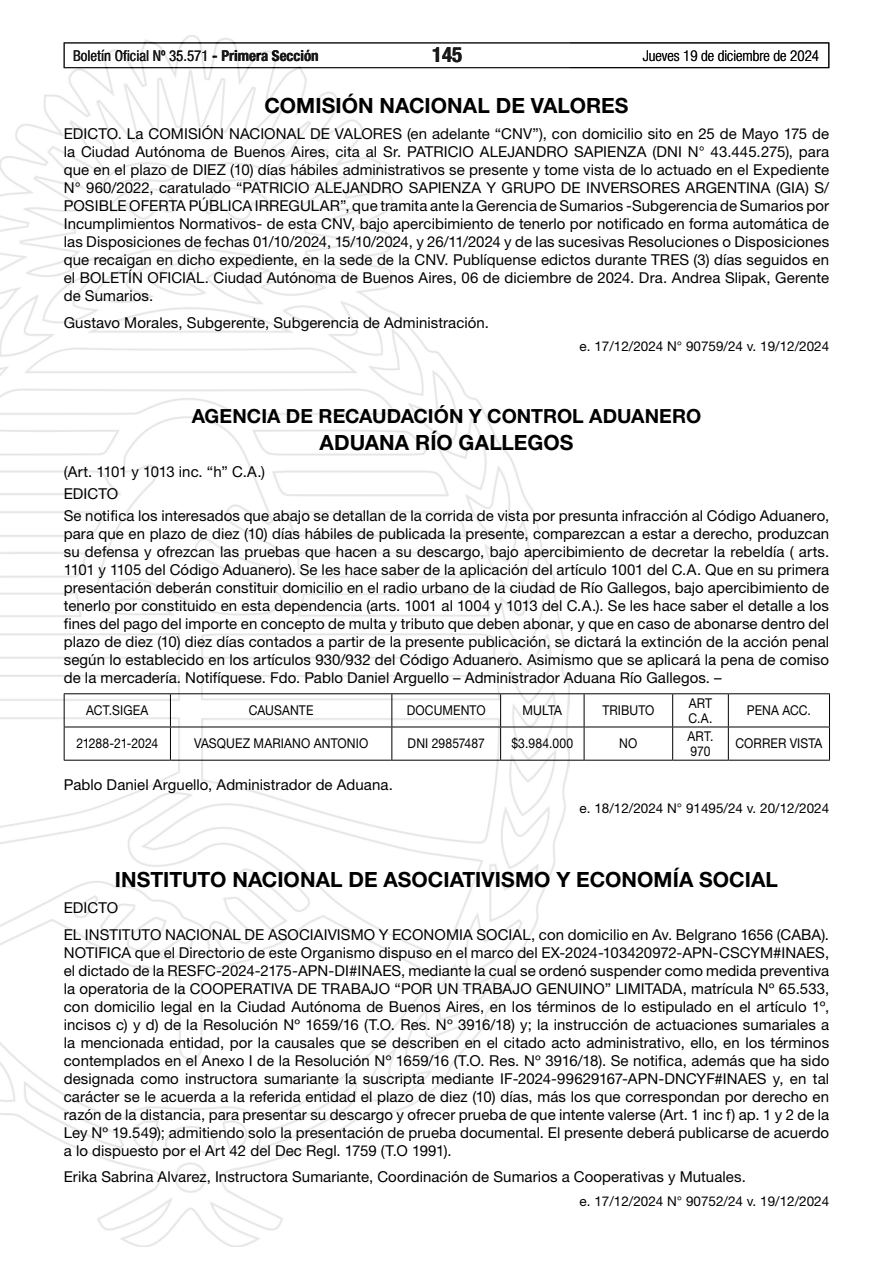
<style>
.page{position:relative;width:893px;height:1263px;background:#fff}
.page>*{position:absolute;margin:0;border:0;box-sizing:border-box;transform-origin:0 0}
.t1{font:700 21px "Helvetica Neue LT Std";color:#000}
.t2{font:700 condensed 21px "Helvetica Neue LT Std";color:#000}
.t3{font:700 19.5px "Helvetica Neue LT Std";color:#000}
.t4{font:15px/18px "Helvetica Neue LT Std";letter-spacing:.005em;color:#000;text-align:justify}
.t5{font:condensed 15px "Helvetica Neue LT Std";color:#000}
.t6{font:300 condensed 15px "Helvetica Neue LT Std";color:#000}
.t7{font:13.5px/15px "Helvetica Neue LT Std";color:#000;scale:.9 1}
.t8{font:13.5px "Helvetica Neue LT Std";color:#000}
.t9{font:13.5px "Helvetica Neue LT Std";letter-spacing:-.02em;color:#000;scale:.9 1}
.s1{font-weight:700}
</style>
<div class="page">
<div style="left:64px;top:43px;width:765px;height:25px;border:1px solid #000"></div>
<img style="left:0;top:35px;width:569px;height:1211px">
<hr style="left:64px;top:693px;width:106px;height:1px;background:#000">
<hr style="left:170px;top:693px;width:222px;height:1px;background:#000">
<hr style="left:392px;top:693px;width:109px;height:1px;background:#000">
<hr style="left:501px;top:693px;width:83px;height:1px;background:#000">
<hr style="left:584px;top:693px;width:89px;height:1px;background:#000">
<hr style="left:673px;top:693px;width:55px;height:1px;background:#000">
<hr style="left:728px;top:693px;width:102px;height:1px;background:#000">
<hr style="left:64px;top:727px;width:106px;height:1px;background:#000">
<hr style="left:170px;top:727px;width:222px;height:1px;background:#000">
<hr style="left:392px;top:727px;width:109px;height:1px;background:#000">
<hr style="left:501px;top:727px;width:83px;height:1px;background:#000">
<hr style="left:584px;top:727px;width:89px;height:1px;background:#000">
<hr style="left:673px;top:727px;width:55px;height:1px;background:#000">
<hr style="left:728px;top:727px;width:102px;height:1px;background:#000">
<hr style="left:64px;top:760px;width:106px;height:1px;background:#000">
<hr style="left:170px;top:760px;width:222px;height:1px;background:#000">
<hr style="left:392px;top:760px;width:109px;height:1px;background:#000">
<hr style="left:501px;top:760px;width:83px;height:1px;background:#000">
<hr style="left:584px;top:760px;width:89px;height:1px;background:#000">
<hr style="left:673px;top:760px;width:55px;height:1px;background:#000">
<hr style="left:728px;top:760px;width:102px;height:1px;background:#000">
<hr style="left:64px;top:694px;width:1px;height:33px;background:#000">
<hr style="left:64px;top:727px;width:1px;height:33px;background:#000">
<hr style="left:170px;top:694px;width:1px;height:33px;background:#000">
<hr style="left:391px;top:694px;width:1px;height:33px;background:#000">
<hr style="left:500px;top:694px;width:1px;height:33px;background:#000">
<hr style="left:584px;top:694px;width:1px;height:33px;background:#000">
<hr style="left:672px;top:694px;width:1px;height:33px;background:#000">
<hr style="left:728px;top:694px;width:1px;height:33px;background:#000">
<hr style="left:829px;top:694px;width:1px;height:33px;background:#000">
<hr style="left:170px;top:727px;width:1px;height:33px;background:#000">
<hr style="left:391px;top:727px;width:1px;height:33px;background:#000">
<hr style="left:500px;top:727px;width:1px;height:33px;background:#000">
<hr style="left:584px;top:727px;width:1px;height:33px;background:#000">
<hr style="left:672px;top:727px;width:1px;height:33px;background:#000">
<hr style="left:728px;top:727px;width:1px;height:33px;background:#000">
<hr style="left:829px;top:727px;width:1px;height:33px;background:#000">
<p class="t5" style="left:73px;top:47px;width:247px">Boletín Oficial Nº 35.571 <span class="s1">- Primera Sección</span></p>
<h1 class="t2" style="left:432px;top:42px;width:32px">145</h1>
<p class="t6" style="left:643px;top:47px;width:178px">Jueves 19 de diciembre de 2024</p>
<h1 class="t1" style="left:264px;top:92px;width:366px">COMISIÓN NACIONAL DE VALORES</h1>
<p class="t4" style="left:64px;top:125px;width:767px">EDICTO. La COMISIÓN NACIONAL DE VALORES (en adelante “CNV”), con domicilio sito en 25 de Mayo 175 de la Ciudad Autónoma de Buenos Aires, cita al Sr. PATRICIO ALEJANDRO SAPIENZA (DNI N° 43.445.275), para que en el plazo de DIEZ (10) días hábiles administrativos se presente y tome vista de lo actuado en el Expediente N° 960/2022, caratulado “PATRICIO ALEJANDRO SAPIENZA Y GRUPO DE INVERSORES ARGENTINA (GIA) S/ POSIBLE OFERTA PÚBLICA IRREGULAR”, que tramita ante la Gerencia de Sumarios -Subgerencia de Sumarios por Incumplimientos Normativos- de esta CNV, bajo apercibimiento de tenerlo por notificado en forma automática de las Disposiciones de fechas 01/10/2024, 15/10/2024, y 26/11/2024 y de las sucesivas Resoluciones o Disposiciones que recaigan en dicho expediente, en la sede de la CNV. Publíquense edictos durante TRES (3) días seguidos en el BOLETÍN OFICIAL. Ciudad Autónoma de Buenos Aires, 06 de diciembre de 2024. Dra. Andrea Slipak, Gerente de Sumarios.</p>
<p class="t4" style="left:64px;top:313px;width:427px">Gustavo Morales, Subgerente, Subgerencia de Administración.</p>
<p class="t8" style="left:580px;top:338px;width:251px">e. 17/12/2024 N° 90759/24 v. 19/12/2024</p>
<h2 class="t3" style="left:192px;top:404px;width:511px">AGENCIA DE RECAUDACIÓN Y CONTROL ADUANERO</h2>
<h1 class="t1" style="left:320px;top:430px;width:255px">ADUANA RÍO GALLEGOS</h1>
<p class="t4" style="left:64px;top:460px;width:767px;line-height:22.2px;text-align:left">(Art. 1101 y 1013 inc. “h” C.A.)<br>EDICTO<br>Se notifica los interesados que abajo se detallan de la corrida de vista por presunta infracción al Código Aduanero,</p>
<p class="t4" style="left:64px;top:525px;width:767px">para que en plazo de diez (10) días hábiles de publicada la presente, comparezcan a estar a derecho, produzcan su defensa y ofrezcan las pruebas que hacen a su descargo, bajo apercibimiento de decretar la rebeldía ( arts.<br>1101 y 1105 del Código Aduanero). Se les hace saber de la aplicación del artículo 1001 del C.A. Que en su primera presentación deberán constituir domicilio en el radio urbano de la ciudad de Río Gallegos, bajo apercibimiento de tenerlo por constituido en esta dependencia (arts. 1001 al 1004 y 1013 del C.A.). Se les hace saber el detalle a los fines del pago del importe en concepto de multa y tributo que deben abonar, y que en caso de abonarse dentro del plazo de diez (10) diez días contados a partir de la presente publicación, se dictará la extinción de la acción penal según lo establecido en los artículos 930/932 del Código Aduanero. Asimismo que se aplicará la pena de comiso de la mercadería. Notifíquese. Fdo. Pablo Daniel Arguello – Administrador Aduana Río Gallegos. –</p>
<p class="t7" style="left:86px;top:703px;width:71px">ACT.SIGEA</p>
<p class="t7" style="left:249px;top:703px;width:73px">CAUSANTE</p>
<p class="t7" style="left:407px;top:703px;width:89px">DOCUMENTO</p>
<p class="t7" style="left:523px;top:703px;width:45px">MULTA</p>
<p class="t7" style="left:602px;top:703px;width:59px">TRIBUTO</p>
<p class="t7" style="left:688px;top:695px;width:28px">ART<br>C.A.</p>
<p class="t7" style="left:747px;top:703px;width:73px">PENA ACC.</p>
<p class="t9" style="left:76px;top:735px;width:93px">21288-21-2024</p>
<p class="t7" style="left:194px;top:736px;width:195px">VASQUEZ MARIANO ANTONIO</p>
<p class="t7" style="left:408px;top:736px;width:87px">DNI 29857487</p>
<p class="t7" style="left:511px;top:736px;width:70px">$3.984.000</p>
<p class="t7" style="left:619px;top:736px;width:22px">NO</p>
<p class="t7" style="left:687px;top:728px;width:30px">ART.<br>970</p>
<p class="t7" style="left:735px;top:736px;width:98px">CORRER VISTA</p>
<p class="t4" style="left:64px;top:775px;width:331px">Pablo Daniel Arguello, Administrador de Aduana.</p>
<p class="t8" style="left:580px;top:800px;width:251px">e. 18/12/2024 N° 91495/24 v. 20/12/2024</p>
<h1 class="t1" style="left:115px;top:866px;width:665px">INSTITUTO NACIONAL DE ASOCIATIVISMO Y ECONOMÍA SOCIAL</h1>
<p class="t4" style="left:64px;top:894px;width:767px;line-height:26.5px">EDICTO<br>EL INSTITUTO NACIONAL DE ASOCIAIVISMO Y ECONOMIA SOCIAL, con domicilio en Av. Belgrano 1656 (CABA).</p>
<p class="t4" style="left:64px;top:943px;width:767px">NOTIFICA que el Directorio de este Organismo dispuso en el marco del EX-2024-103420972-APN-CSCYM#INAES, el dictado de la RESFC-2024-2175-APN-DI#INAES, mediante la cual se ordenó suspender como medida preventiva la operatoria de la COOPERATIVA DE TRABAJO “POR UN TRABAJO GENUINO” LIMITADA, matrícula Nº 65.533, con domicilio legal en la Ciudad Autónoma de Buenos Aires, en los términos de lo estipulado en el artículo 1º, incisos c) y d) de la Resolución Nº 1659/16 (T.O. Res. Nº 3916/18) y; la instrucción de actuaciones sumariales a la mencionada entidad, por la causales que se describen en el citado acto administrativo, ello, en los términos contemplados en el Anexo I de la Resolución Nº 1659/16 (T.O. Res. Nº 3916/18). Se notifica, además que ha sido designada como instructora sumariante la suscripta mediante IF-2024-99629167-APN-DNCYF#INAES y, en tal carácter se le acuerda a la referida entidad el plazo de diez (10) días, más los que correspondan por derecho en razón de la distancia, para presentar su descargo y ofrecer prueba de que intente valerse (Art. 1 inc f) ap. 1 y 2 de la Ley Nº 19.549); admitiendo solo la presentación de prueba documental. El presente deberá publicarse de acuerdo a lo dispuesto por el Art 42 del Dec Regl. 1759 (T.O 1991).</p>
<p class="t4" style="left:64px;top:1167px;width:684px">Erika Sabrina Alvarez, Instructora Sumariante, Coordinación de Sumarios a Cooperativas y Mutuales.</p>
<p class="t8" style="left:580px;top:1193px;width:251px">e. 17/12/2024 N° 90752/24 v. 19/12/2024</p>
</div>
